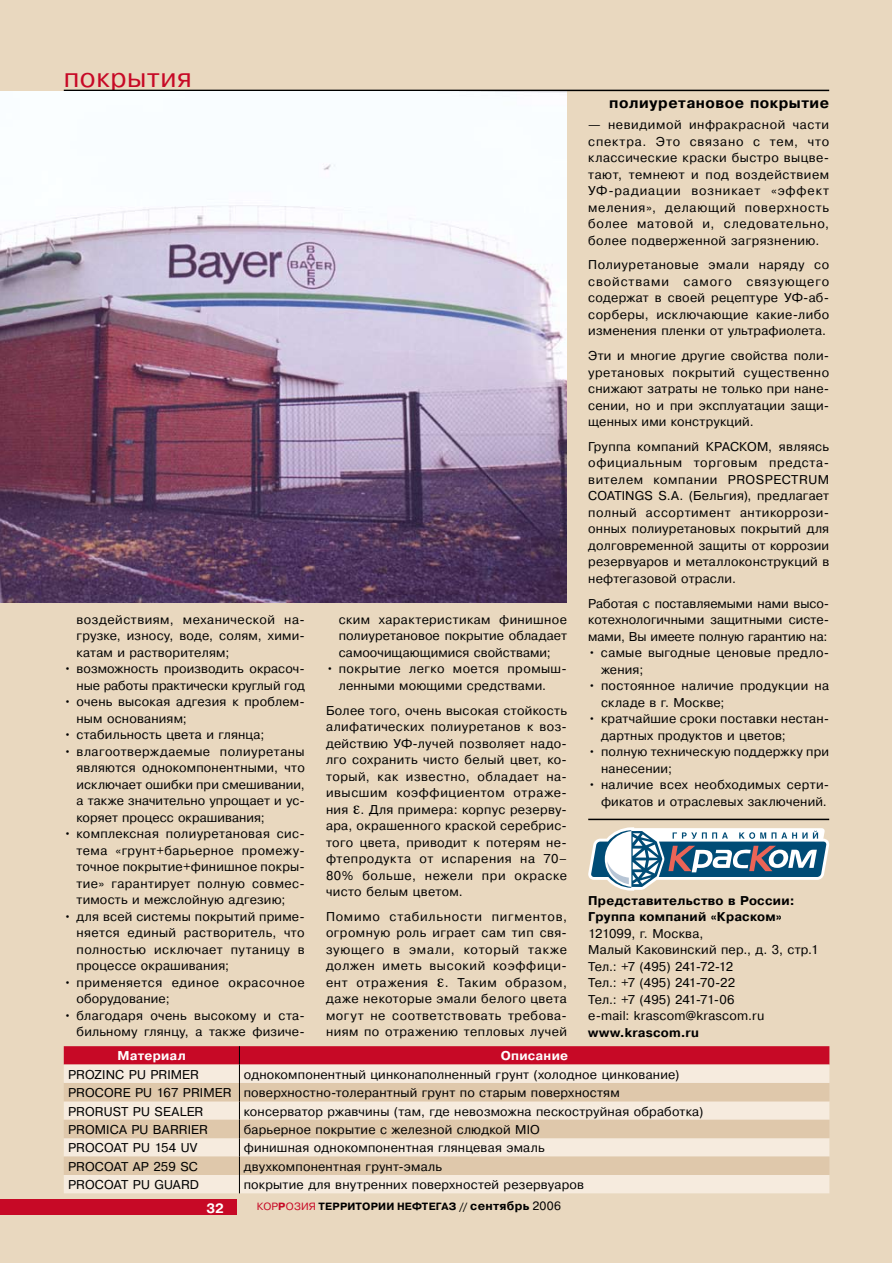
<style>
.page{position:relative;width:893px;height:1263px;background:#fff}
.page>*{position:absolute;margin:0;border:0;box-sizing:border-box;transform-origin:0 0}
.t1{font:27px "Pragmatica C";letter-spacing:.025em;color:#c70926}
.t2{font:700 15px "Pragmatica C";letter-spacing:.035em;color:#000}
.t3{font:700 13.5px "Pragmatica C";color:#fff}
.t4{font:12.75px/16.5px "Pragmatica C";letter-spacing:.02em;color:#000}
.t5{font:12.75px "Pragmatica C";letter-spacing:-.005em;color:#000}
.t6{font:700 12.75px/16.5px "Pragmatica C";letter-spacing:.02em;color:#000}
.t7{font:12.75px "Pragmatica C";letter-spacing:.04em;color:#000}
.t8{font:12.75px "Pragmatica C";letter-spacing:.045em;color:#000}
.t9{font:700 12.75px "Pragmatica C";letter-spacing:.02em;color:#fff}
.t10{font:700 10.5px "Pragmatica C";letter-spacing:.015em;color:#000}
.s1{font-weight:400;color:#c70926}
.s2{color:#c70926}
.s3{font-size:12px}
.s4{font-weight:400;font-size:12px}
</style>
<div class="page">
<div style="left:0;top:0;width:891px;height:1263px;background:#e9d8bf"></div>
<hr style="left:64px;top:90px;width:765px;height:1px;background:#000">
<div style="left:0;top:1199px;width:237px;height:16px;background:#c70926"></div>
<img style="left:0;top:91px;width:567px;height:512px">
<svg style="left:64px;top:1046px;width:765px;height:147px;background:#e7c1b3"></svg>
<svg style="left:588px;top:827px;width:241px;height:64px"></svg>
<hr style="left:588px;top:819px;width:241px;height:1px;background:#000">
<h1 class="t1" style="left:64px;top:63px;width:129px">покрытия</h1>
<p class="t7" style="left:77px;top:612px;width:230px">воздействиям, механической на-</p>
<p class="t4" style="left:77px;top:628px;width:227px">грузке, износу, воде, солям, хими-</p>
<p class="t4" style="left:77px;top:644px;width:154px">катам и растворителям;</p>
<p class="t4" style="left:64px;top:661px;width:240px">· возможность производить окрасоч-</p>
<p class="t5" style="left:77px;top:678px;width:230px">ные работы практически круглый год</p>
<p class="t4" style="left:64px;top:694px;width:240px">· очень высокая адгезия к проблем-</p>
<p class="t4" style="left:77px;top:710px;width:112px">ным основаниям;</p>
<p class="t4" style="left:64px;top:727px;width:202px">· стабильность цвета и глянца;</p>
<p class="t4" style="left:64px;top:743px;width:242px">· влагоотверждаемые полиуретаны</p>
<p class="t4" style="left:77px;top:760px;width:230px">являются однокомпонентными, что</p>
<p class="t4" style="left:77px;top:776px;width:230px">исключает ошибки при смеши-вании,</p>
<p class="t4" style="left:77px;top:793px;width:230px">а также значительно упро-щает и ус-</p>
<p class="t4" style="left:77px;top:809px;width:190px">коряет процесс окра-шивания;</p>
<p class="t4" style="left:64px;top:826px;width:240px">· комплексная полиуретановая сис-</p>
<p class="t4" style="left:77px;top:842px;width:227px">тема «грунт+барьерное проме--жу-</p>
<p class="t4" style="left:77px;top:859px;width:227px">точное покры-тие+финишное по--к-ры-</p>
<p class="t4" style="left:77px;top:875px;width:227px">тие» гаран-тирует полную сов-мес-</p>
<p class="t4" style="left:77px;top:892px;width:210px">тимость и межслойную адгезию;</p>
<p class="t4" style="left:64px;top:908px;width:240px">· для всей системы покрытий приме-</p>
<p class="t4" style="left:77px;top:925px;width:230px">няется единый растворитель, что</p>
<p class="t4" style="left:77px;top:941px;width:230px">полностью исключает путаницу в</p>
<p class="t4" style="left:77px;top:958px;width:154px">процессе окрашивания;</p>
<p class="t8" style="left:64px;top:975px;width:242px">· применяется единое окрасочное</p>
<p class="t4" style="left:77px;top:991px;width:95px">оборудование;</p>
<p class="t4" style="left:64px;top:1007px;width:240px">· благодаря очень высокому и ста-</p>
<p class="t4" style="left:77px;top:1024px;width:227px">бильному глянцу, а также физи-че-</p>
<p class="t4" style="left:339px;top:611px;width:230px">ским характеристикам фини- шное</p>
<p class="t4" style="left:339px;top:628px;width:230px">полиуретановое покрытие обла-дает</p>
<p class="t4" style="left:339px;top:644px;width:214px">самоочищающимися свой-ствами;</p>
<p class="t4" style="left:326px;top:661px;width:240px">· покрытие легко моется промыш-</p>
<p class="t4" style="left:339px;top:677px;width:209px">ленными моющими средствами.</p>
<p class="t4" style="left:326px;top:702px;width:242px">Более того, очень высокая стойкость али-фатических полиуретанов к воз&shy;действию УФ-лучей позволяет надо&shy;лго сохранить чисто белый цвет, ко&shy;торый, как известно, обладает на&shy;ивысшим коэффициентом отраже&shy;ния . Для при- мера: корпус резерву&shy;ара, окрашенного краской серебрис&shy;того цвета, при- водит к потерям не&shy;фтепродукта от испа-рения на 70– 80% больше, нежели при окраске чисто белым цветом.</p>
<p class="t4" style="left:326px;top:908px;width:242px;text-align:justify">Помимо стабильности пигментов, огромную роль играет сам тип свя&shy;зующего в эмали, который также должен иметь высокий коэффици&shy;ент отражения</p>
<p class="t4" style="left:326px;top:974px;width:242px;text-align:justify;text-indent:119px">. Таким образом, даже некоторые эмали белого цве-та могут не соответствовать требова&shy;ниям по отражению тепловых лучей</p>
<p class="t2" style="left:609px;top:95px;width:221px">полиуретановое покрытие</p>
<p class="t4" style="left:588px;top:116px;width:242px;text-align:justify">— неви-димой инфракрасной час-ти спектра. Это связано с тем, что классические краски быстро выцве&shy;тают, темнеют и под воздействием УФ-радиации возникает «эффект меления», делаю-щий поверхность более матовой и, следовательно, более подверженной загрязнению.</p>
<p class="t4" style="left:588px;top:257px;width:242px;text-align:justify">Полиуретановые эмали наряду со свойствами самого связующего содер-жат в своей рецептуре УФ-аб&shy;сорберы, исключающие какие-либо изменения пленки от ультрафиолета.</p>
<p class="t4" style="left:588px;top:347px;width:242px">Эти и многие другие свойства поли&shy;уретановых покрытий сущест-венно снижают затраты не только при нане&shy;сении, но и при эксплуатации защи&shy;щенных ими конструкций.</p>
<p class="t4" style="left:588px;top:438px;width:243px">Группа компаний КРАСКОМ , явля-ясь официальным торговым предста&shy;вителем компании PROSPECTRUM COATINGS S.A. (Бельгия), пред-ла-гает полный ассортимент анти- кор-ро-зи&shy;онных полиуретановых покры-тий для долговременной защи-ты от коррозии резервуаров и метал-локонс-трукций в нефтегазовой отра-сли.</p>
<p class="t5" style="left:588px;top:596px;width:233px">Работая с поставляемыми нами высо--</p>
<p class="t4" style="left:588px;top:611px;width:240px">котехнологичными защитными сис-те-</p>
<p class="t5" style="left:588px;top:629px;width:241px">мами, Вы имеете полную гарантию на:</p>
<p class="t4" style="left:588px;top:644px;width:240px">· самые выгодные ценовые предло-</p>
<p class="t4" style="left:601px;top:661px;width:44px">жения;</p>
<p class="t4" style="left:588px;top:677px;width:242px">· постоянное наличие продукции на</p>
<p class="t4" style="left:601px;top:694px;width:125px">складе в г. М оскве;</p>
<p class="t4" style="left:588px;top:710px;width:240px">· кратчайшие сроки поставки нестан-</p>
<p class="t4" style="left:601px;top:727px;width:186px">дартных продуктов и цветов;</p>
<p class="t4" style="left:588px;top:743px;width:242px">· полную техническую поддержку при</p>
<p class="t4" style="left:601px;top:760px;width:72px">на-не-сении;</p>
<p class="t4" style="left:588px;top:776px;width:240px">· наличие всех необходимых серти-</p>
<p class="t4" style="left:601px;top:793px;width:227px">фикатов и отраслевых заключений.</p>
<p class="t6" style="left:588px;top:892px;width:208px">Представительство в России:<br>Группа компаний «Краском»</p>
<p class="t4" style="left:588px;top:925px;width:232px">121099, г. Москва,<br>Малый Каковинский пер., д. 3, стр.1<br>Тел.: +7 (495) 241-72-12<br>Тел.: +7 (495) 241-70-22<br>Тел.: +7 (495) 241-71-06<br>e-mail: krascom@krascom.ru</p>
<p class="t6" style="left:588px;top:1024px;width:112px">www.krascom.ru</p>
<p class="t9" style="left:118px;top:1049px;width:70px">Материал</p>
<p class="t9" style="left:501px;top:1049px;width:69px">Описание</p>
<p class="t4" style="left:68px;top:1066px;width:132px">PROZINC PU PRIMER</p>
<p class="t4" style="left:68px;top:1065px;width:613px;line-height:18.5px;text-indent:176px">однокомпонентный цинконаполненный грунт (холодное цинкование)<br>PROCORE PU 167 PRIMER поверхностно-толерантный грунт по старым поверхностям<br>PRORUST PU SEALER</p>
<p class="t4" style="left:244px;top:1103px;width:461px">консерватор ржавчины (там, где невозможна пескоструйная обработка)</p>
<p class="t4" style="left:68px;top:1121px;width:141px">PROMICA PU BARRIER</p>
<p class="t4" style="left:244px;top:1121px;width:298px">барьерное покрытие с железной слюдкой MIO</p>
<p class="t4" style="left:68px;top:1140px;width:131px">PROCOAT PU 154 UV</p>
<p class="t4" style="left:244px;top:1140px;width:302px">финишная однокомпонентная глянцевая эмаль</p>
<p class="t4" style="left:68px;top:1158px;width:131px">PROCOAT AP 259 SC</p>
<p class="t4" style="left:244px;top:1158px;width:200px">двухкомпонентная грунт-эмаль</p>
<p class="t4" style="left:68px;top:1176px;width:132px">PROCOAT PU GUARD</p>
<p class="t4" style="left:244px;top:1176px;width:342px">покрытие для внутренних поверхностей резервуаров</p>
<p class="t3" style="left:206px;top:1200px;width:19px">32</p>
<p class="t10" style="left:257px;top:1200px;width:306px"><span class="s1">КОР</span><span class="s2">Р</span><span class="s1">ОЗИЯ</span> ТЕРРИТОРИИ НЕФТЕГАЗ // <span class="s3">сентябрь</span> <span class="s4">2006</span></p>
</div>
